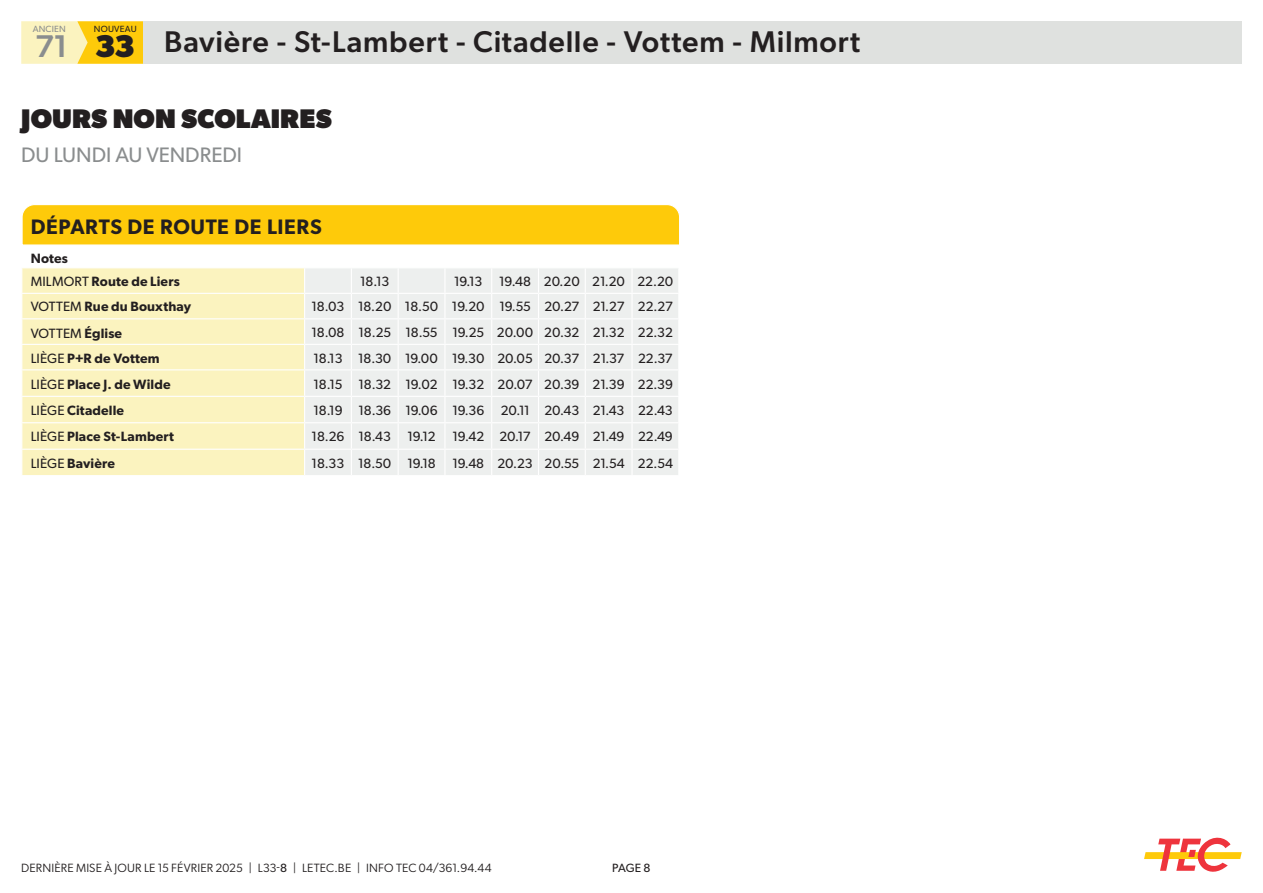
<style>
.page{position:relative;width:1263px;height:893px;background:#fff}
.page>*{position:absolute;margin:0;border:0;box-sizing:border-box;transform-origin:0 0}
.t1{font:500 31.5px "Gibson";color:#8a8d8e}
.t2{font:500 30px "Gibson";letter-spacing:.025em;color:#231f20}
.t3{font:800 27px "Gibson";letter-spacing:.005em;color:#231f20}
.t4{font:600 21px "Gibson";letter-spacing:.025em;color:#231f20}
.t5{font:21px "Gibson";letter-spacing:-.005em;color:#8a8d8e}
.t6{font:13.5px "Gibson";color:#231f20}
.t7{font:600 13.5px "Gibson";letter-spacing:.01em;color:#231f20}
.t8{font:12px "Gibson";letter-spacing:.01em;color:#231f20}
.t9{font:12px "Gibson";color:#231f20}
.t10{font:9px "Gibson";letter-spacing:.025em;color:#231f20}
.t11{font:9px "Gibson";letter-spacing:.025em;color:#8a8d8e}
.s1{font-weight:700;font-size:31.5px}
.s2{font-weight:400}
.s3{font-weight:600}
.s4{font-style:inherit}
</style>
<div class="page">
<div style="left:77px;top:21px;width:66px;height:43px;background:#feca0a"></div>
<svg style="left:21px;top:21px;width:67px;height:43px;background:#fbefb1"></svg>
<svg style="left:1144px;top:837px;width:98px;height:35px"></svg>
<div style="left:143px;top:21px;width:1099px;height:43px;background:#dfe1df"></div>
<svg style="left:22px;top:204px;width:658px;height:271px;background:#f6edc0"></svg>
<p class="t11" style="left:33px;top:23px;width:35px">ANCIEN</p>
<p class="t10" style="left:94px;top:23px;width:44px">NOUVEAU</p>
<h2 class="t2" style="left:95px;top:20px;width:766px"><span class="s1">33</span> Bavière - St-Lambert - Citadelle - Vottem - Milmort</h2>
<h1 class="t1" style="left:35px;top:24px;width:33px">71</h1>
<p class="t3" style="left:21px;top:99px;width:312px">JOURS NON SCOLAIRES</p>
<p class="t5" style="left:21px;top:140px;width:222px">DU LUNDI AU VENDREDI</p>
<p class="t4" style="left:31px;top:212px;width:293px">DÉPARTS DE ROUTE DE LIERS</p>
<p class="t7" style="left:31px;top:248px;width:39px">Notes</p>
<p class="t7" style="left:31px;top:272px;width:151px"><span class="s2">MILMORT</span> Route de Liers</p>
<p class="t6" style="left:360px;top:272px;width:31px">18.13</p>
<p class="t6" style="left:454px;top:272px;width:30px">19.13</p>
<p class="t6" style="left:499px;top:272px;width:33px">19.48</p>
<p class="t6" style="left:544px;top:272px;width:38px">20.20</p>
<p class="t6" style="left:592px;top:272px;width:34px">21.20</p>
<p class="t6" style="left:637px;top:272px;width:37px">22.20</p>
<p class="t7" style="left:31px;top:297px;width:162px"><span class="s2">VOTTEM</span> Rue du Bouxthay</p>
<p class="t6" style="left:312px;top:297px;width:34px">18.03</p>
<p class="t6" style="left:358px;top:297px;width:35px">18.20</p>
<p class="t6" style="left:405px;top:297px;width:35px">18.50</p>
<p class="t6" style="left:452px;top:297px;width:34px">19.20</p>
<p class="t6" style="left:499px;top:297px;width:33px">19.55</p>
<p class="t6" style="left:544px;top:297px;width:37px">20.27</p>
<p class="t6" style="left:593px;top:297px;width:33px">21.27</p>
<p class="t6" style="left:638px;top:297px;width:37px">22.27</p>
<p class="t6" style="left:31px;top:324px;width:93px">VOTTEM <span class="s3">Église</span></p>
<p class="t6" style="left:311px;top:323px;width:35px">18.08</p>
<p class="t6" style="left:358px;top:323px;width:34px">18.25</p>
<p class="t6" style="left:405px;top:323px;width:34px">18.55</p>
<p class="t6" style="left:452px;top:323px;width:33px">19.25</p>
<p class="t6" style="left:497px;top:323px;width:38px">20.00</p>
<p class="t6" style="left:544px;top:323px;width:37px">20.32</p>
<p class="t6" style="left:593px;top:323px;width:33px">21.32</p>
<p class="t6" style="left:638px;top:323px;width:37px">22.32</p>
<p class="t7" style="left:31px;top:348px;width:130px"><span class="s2">LIÈGE</span> P+R de Vottem</p>
<p class="t6" style="left:313px;top:349px;width:31px">18.13</p>
<p class="t6" style="left:358px;top:349px;width:35px">18.30</p>
<p class="t6" style="left:405px;top:349px;width:35px">19.00</p>
<p class="t6" style="left:452px;top:349px;width:34px">19.30</p>
<p class="t6" style="left:497px;top:349px;width:37px">20.05</p>
<p class="t6" style="left:544px;top:349px;width:36px">20.37</p>
<p class="t6" style="left:593px;top:349px;width:33px">21.37</p>
<p class="t6" style="left:638px;top:349px;width:36px">22.37</p>
<p class="t7" style="left:31px;top:374px;width:141px"><span class="s2">LIÈGE</span> Place J. de Wilde</p>
<p class="t6" style="left:313px;top:374px;width:30px">18.15</p>
<p class="t6" style="left:358px;top:374px;width:34px">18.32</p>
<p class="t6" style="left:405px;top:374px;width:34px">19.02</p>
<p class="t6" style="left:452px;top:374px;width:33px">19.32</p>
<p class="t6" style="left:498px;top:374px;width:37px">20.07</p>
<p class="t6" style="left:544px;top:374px;width:37px">20.39</p>
<p class="t6" style="left:593px;top:374px;width:34px">21.39</p>
<p class="t6" style="left:638px;top:374px;width:37px">22.39</p>
<p class="t7" style="left:31px;top:401px;width:95px"><span class="s2">LIÈGE</span> Citadelle</p>
<p class="t6" style="left:313px;top:401px;width:31px">18.19</p>
<p class="t6" style="left:358px;top:401px;width:34px">18.36</p>
<p class="t6" style="left:405px;top:401px;width:34px">19.06</p>
<p class="t6" style="left:452px;top:401px;width:33px">19.36</p>
<p class="t6" style="left:501px;top:401px;width:30px">20.11</p>
<p class="t6" style="left:544px;top:401px;width:36px">20.43</p>
<p class="t6" style="left:593px;top:401px;width:33px">21.43</p>
<p class="t6" style="left:638px;top:401px;width:36px">22.43</p>
<p class="t7" style="left:31px;top:427px;width:145px"><span class="s2">LIÈGE</span> Place St-Lambert</p>
<p class="t6" style="left:312px;top:427px;width:34px">18.26</p>
<p class="t6" style="left:358px;top:427px;width:34px">18.43</p>
<p class="t6" style="left:407px;top:427px;width:30px">19.12</p>
<p class="t6" style="left:452px;top:427px;width:33px">19.42</p>
<p class="t6" style="left:499px;top:427px;width:33px">20.17</p>
<p class="t6" style="left:544px;top:427px;width:36px">20.49</p>
<p class="t6" style="left:593px;top:427px;width:33px">21.49</p>
<p class="t6" style="left:638px;top:427px;width:36px">22.49</p>
<p class="t7" style="left:31px;top:454px;width:86px"><span class="s2">LIÈGE</span> Bavière</p>
<p class="t6" style="left:312px;top:454px;width:34px">18.33</p>
<p class="t6" style="left:358px;top:454px;width:35px">18.50</p>
<p class="t6" style="left:407px;top:454px;width:30px">19.18</p>
<p class="t6" style="left:452px;top:454px;width:33px">19.48</p>
<p class="t6" style="left:497px;top:454px;width:37px">20.23</p>
<p class="t6" style="left:545px;top:454px;width:36px">20.55</p>
<p class="t6" style="left:593px;top:454px;width:33px">21.54</p>
<p class="t6" style="left:638px;top:454px;width:37px">22.54</p>
<p class="t8" style="left:21px;top:859px;width:472px">DERNIÈRE MISE À JOUR LE 15 FÉVRIER 2025 | L33-<span class="s4">8</span> | LETEC.BE | INFO TEC 04/361.94.44</p>
<p class="t9" style="left:612px;top:859px;width:40px">PAGE 8</p>
</div>
